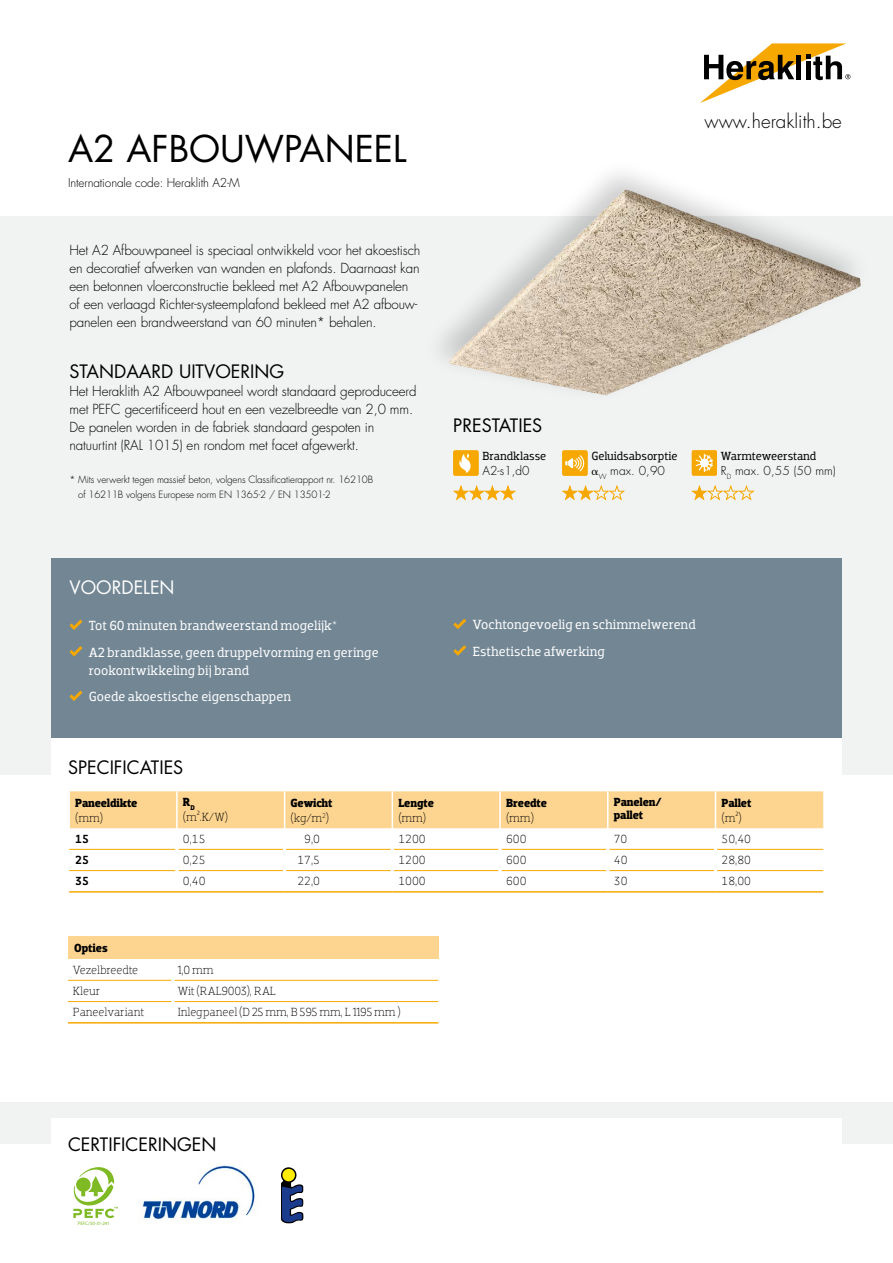
<style>
.page{position:relative;width:893px;height:1263px;background:#fff}
.page>*{position:absolute;margin:0;border:0;box-sizing:border-box;transform-origin:0 0}
.t1{font:36px "Futura Std";color:#000}
.t2{font:300 18.9px "Futura Std";color:#000}
.t3{font:18px "Futura Std";color:#000}
.t4{font:18px "Futura Std";color:#fff}
.t5{font:300 13.5px/18px "Futura Std";letter-spacing:-.01em;color:#000}
.t6{font:13.5px/26.5px "Dobra Slab";color:#fff}
.t7{font:300 12px/15px "Dobra Slab";letter-spacing:-.01em;color:#000}
.t8{font:300 12px "Futura Std";letter-spacing:-.01em;color:#000}
.t9{font:700 12px/15px "Dobra Slab";letter-spacing:-.01em;color:#000}
.t10{font:12px "Dobra Slab";letter-spacing:-.01em;color:#000}
.t11{font:500 12px "Dobra Slab";color:#000}
.t12{font:300 9.75px/15px "Futura Std";letter-spacing:-.01em;color:#000}
.t13{font:300 4.95px "M Arial";letter-spacing:-.005em;color:#7fba25}
.s1{font-family:"Universal Std Greekw Math Pi";font-weight:400}
.s2{font-weight:700}
.s3{font-weight:300}
</style>
<div class="page">
<div style="left:0;top:216px;width:893px;height:558px;background:#f1f3f3"></div>
<div style="left:51px;top:558px;width:791px;height:180px;background:#728694"></div>
<div style="left:51px;top:738px;width:791px;height:53px;background:#fff"></div>
<svg style="left:69px;top:619px;width:13px;height:11px"></svg>
<svg style="left:69px;top:646px;width:13px;height:11px"></svg>
<svg style="left:69px;top:690px;width:13px;height:11px"></svg>
<svg style="left:453px;top:619px;width:13px;height:10px"></svg>
<svg style="left:453px;top:645px;width:13px;height:11px"></svg>
<div style="left:70px;top:791px;width:753px;height:37px;background:#fdd590"></div>
<hr style="left:394px;top:849px;width:105px;height:1px;background:#f7a800">
<hr style="left:502px;top:849px;width:104px;height:1px;background:#f7a800">
<hr style="left:609px;top:849px;width:105px;height:1px;background:#f7a800">
<hr style="left:717px;top:849px;width:106px;height:1px;background:#f7a800">
<hr style="left:394px;top:870px;width:105px;height:1px;background:#f7a800">
<hr style="left:502px;top:870px;width:104px;height:1px;background:#f7a800">
<hr style="left:609px;top:870px;width:105px;height:1px;background:#f7a800">
<hr style="left:717px;top:870px;width:106px;height:1px;background:#f7a800">
<hr style="left:69px;top:849px;width:106px;height:1px;background:#f7a800">
<hr style="left:178px;top:849px;width:105px;height:1px;background:#f7a800">
<hr style="left:286px;top:849px;width:105px;height:1px;background:#f7a800">
<hr style="left:69px;top:870px;width:106px;height:1px;background:#f7a800">
<hr style="left:178px;top:870px;width:105px;height:1px;background:#f7a800">
<hr style="left:286px;top:870px;width:105px;height:1px;background:#f7a800">
<hr style="left:176px;top:791px;width:2px;height:37px;background:#fff">
<hr style="left:284px;top:791px;width:1px;height:37px;background:#fff">
<hr style="left:392px;top:791px;width:1px;height:37px;background:#fff">
<hr style="left:499px;top:791px;width:2px;height:37px;background:#fff">
<hr style="left:607px;top:791px;width:1px;height:37px;background:#fff">
<hr style="left:715px;top:791px;width:1px;height:37px;background:#fff">
<hr style="left:69px;top:891px;width:108px;height:2px;background:#f7a800">
<hr style="left:177px;top:891px;width:108px;height:2px;background:#f7a800">
<hr style="left:285px;top:891px;width:107px;height:2px;background:#f7a800">
<hr style="left:392px;top:891px;width:108px;height:2px;background:#f7a800">
<hr style="left:500px;top:891px;width:108px;height:2px;background:#f7a800">
<hr style="left:608px;top:891px;width:107px;height:2px;background:#f7a800">
<hr style="left:715px;top:891px;width:108px;height:2px;background:#f7a800">
<div style="left:0;top:1102px;width:893px;height:42px;background:#f1f3f3"></div>
<div style="left:51px;top:1119px;width:791px;height:51px;background:#fff"></div>
<svg style="left:281px;top:1167px;width:22px;height:56px"></svg>
<div style="left:421px;top:158px;width:452px;height:247px;background:#000;opacity:.2"></div>
<img style="left:482px;top:190px;width:144px;height:138px">
<svg style="left:73px;top:1167px;width:45px;height:51px"></svg>
<img style="left:142px;top:1165px;width:113px;height:56px">
<svg style="left:453px;top:486px;width:63px;height:14px"></svg>
<div style="left:454px;top:451px;width:24px;height:24px;background:#f7a800"></div>
<div style="left:453px;top:450px;width:25px;height:26px;border:1px solid #f7a800"></div>
<svg style="left:459px;top:453px;width:12px;height:20px"></svg>
<svg style="left:562px;top:486px;width:63px;height:14px"></svg>
<div style="left:563px;top:451px;width:24px;height:24px;background:#f7a800"></div>
<div style="left:562px;top:450px;width:26px;height:26px;border:1px solid #f7a800"></div>
<svg style="left:565px;top:455px;width:19px;height:16px"></svg>
<svg style="left:691px;top:486px;width:64px;height:14px"></svg>
<div style="left:692px;top:451px;width:24px;height:24px;background:#f7a800"></div>
<div style="left:692px;top:450px;width:25px;height:25px;border:1px solid #f7a800"></div>
<svg style="left:696px;top:454px;width:17px;height:18px"></svg>
<div style="left:68px;top:936px;width:370px;height:23px;background:#fdd590"></div>
<hr style="left:174px;top:980px;width:264px;height:1px;background:#f7a800">
<hr style="left:174px;top:1001px;width:264px;height:1px;background:#f7a800">
<hr style="left:68px;top:980px;width:103px;height:1px;background:#f7a800">
<hr style="left:68px;top:1001px;width:103px;height:1px;background:#f7a800">
<hr style="left:68px;top:1022px;width:105px;height:1px;background:#f7a800">
<hr style="left:173px;top:1022px;width:265px;height:1px;background:#f7a800">
<svg style="left:700px;top:43px;width:150px;height:60px"></svg>
<h1 class="t1" style="left:68px;top:125px;width:340px">A2 AFBOUWPANEEL</h1>
<p class="t8" style="left:68px;top:176px;width:173px">Internationale code: Heraklith A2-M</p>
<p class="t5" style="left:69px;top:241px;width:353px">Het A2 Afbouwpaneel is speciaal ontwikkeld voor het akoestisch en decoratief afwerken van wanden en plafonds. Daarnaast kan een betonnen vloerconstructie bekleed met A2 Afbouwpanelen of een verlaagd Richter-systeemplafond bekleed met A2 afbouw&shy;panelen een brandweerstand van 60 minuten* behalen.</p>
<h3 class="t3" style="left:69px;top:360px;width:216px">STANDAARD UITVOERING</h3>
<p class="t5" style="left:69px;top:382px;width:349px">Het Heraklith A2 Afbouwpaneel wordt standaard geproduceerd met PEFC gecertificeerd hout en een vezelbreedte van 2,0 mm.<br>De panelen worden in de fabriek standaard gespoten in natuurtint (RAL 1015) en rondom met facet afgewerkt.</p>
<p class="t12" style="left:78px;top:472px;width:297px;text-indent:-9px">* Mits verwerkt tegen massief beton, volgens Classificatierapport nr. 16210B of 16211B volgens Europese norm EN 1365-2 / EN 13501-2</p>
<h3 class="t3" style="left:453px;top:414px;width:91px">PRESTATIES</h3>
<p class="t10" style="left:482px;top:449px;width:65px">Brandklasse</p>
<p class="t8" style="left:482px;top:463px;width:49px">A2-s1,d0</p>
<h2 class="t2" style="left:704px;top:110px;width:139px">www.heraklith.be</h2>
<p class="t10" style="left:591px;top:449px;width:88px">Geluidsabsorptie</p>
<p class="t8" style="left:591px;top:463px;width:75px"><span class="s1">α</span><sub>W</sub> max. 0,90</p>
<p class="t10" style="left:721px;top:449px;width:97px">Warmteweerstand</p>
<p class="t8" style="left:721px;top:463px;width:116px">R<sub>D</sub> max. 0,55 (50 mm)</p>
<h3 class="t4" style="left:69px;top:576px;width:107px">VOORDELEN</h3>
<p class="t6" style="left:89px;top:612px;width:291px">Tot 60 minuten brandweerstand mogelijk*<br>A2 brandklasse, geen druppelvorming en geringe</p>
<p class="t6" style="left:89px;top:657px;width:204px">rookontwikkeling bij brand<br>Goede akoestische eigenschappen</p>
<h3 class="t3" style="left:68px;top:756px;width:117px">SPECIFICATIES</h3>
<p class="t9" style="left:75px;top:796px;width:64px">Paneeldikte</p>
<p class="t7" style="left:75px;top:811px;width:29px">(mm)</p>
<p class="t7" style="left:183px;top:794px;width:47px"><span class="s2">R</span><sub>D </sub>(m².K/W)</p>
<p class="t9" style="left:291px;top:796px;width:43px">Gewicht <span class="s3">(kg/m</span><sup>2</sup><span class="s3">)</span></p>
<p class="t9" style="left:398px;top:796px;width:37px">Lengte</p>
<p class="t7" style="left:398px;top:811px;width:29px">(mm)</p>
<p class="t6" style="left:473px;top:611px;width:224px">Vochtongevoelig en schimmelwerend<br>Esthetische afwerking</p>
<p class="t9" style="left:506px;top:796px;width:42px">Breedte</p>
<p class="t7" style="left:506px;top:811px;width:29px">(mm)</p>
<p class="t9" style="left:614px;top:795px;width:49px;line-height:13.5px">Panelen/ pallet</p>
<p class="t9" style="left:721px;top:796px;width:31px">Pallet</p>
<p class="t7" style="left:721px;top:811px;width:22px">(m²)</p>
<p class="t11" style="left:75px;top:832px;width:16px">15</p>
<p class="t7" style="left:183px;top:831px;width:24px">0,15</p>
<p class="t7" style="left:304px;top:831px;width:17px">9,0</p>
<p class="t7" style="left:398px;top:831px;width:29px">1200</p>
<p class="t7" style="left:506px;top:831px;width:22px">600</p>
<p class="t7" style="left:614px;top:831px;width:15px">70</p>
<p class="t7" style="left:721px;top:831px;width:31px">50,40</p>
<p class="t11" style="left:75px;top:853px;width:16px">25</p>
<p class="t7" style="left:183px;top:853px;width:24px">0,25</p>
<p class="t7" style="left:297px;top:853px;width:24px">17,5</p>
<p class="t7" style="left:398px;top:853px;width:29px">1200</p>
<p class="t7" style="left:506px;top:853px;width:22px">600</p>
<p class="t7" style="left:614px;top:853px;width:15px">40</p>
<p class="t7" style="left:722px;top:853px;width:31px">28,80</p>
<p class="t11" style="left:75px;top:874px;width:16px">35</p>
<p class="t7" style="left:183px;top:874px;width:24px">0,40</p>
<p class="t7" style="left:297px;top:874px;width:24px">22,0</p>
<p class="t7" style="left:398px;top:874px;width:29px">1000</p>
<p class="t7" style="left:506px;top:874px;width:22px">600</p>
<p class="t7" style="left:614px;top:874px;width:15px">30</p>
<p class="t7" style="left:722px;top:874px;width:31px">18,00</p>
<p class="t9" style="left:74px;top:940px;width:35px">Opties</p>
<p class="t7" style="left:73px;top:962px;width:67px">Vezelbreedte</p>
<p class="t7" style="left:178px;top:962px;width:37px">1,0 mm</p>
<p class="t7" style="left:73px;top:983px;width:29px">Kleur</p>
<p class="t7" style="left:178px;top:983px;width:99px">Wit (RAL9003), RAL</p>
<p class="t7" style="left:73px;top:1005px;width:73px">Paneelvariant</p>
<p class="t7" style="left:178px;top:1005px;width:225px">Inlegpaneel (D 25 mm, B 595 mm, L 1195 mm )</p>
<h3 class="t3" style="left:68px;top:1133px;width:150px">CERTIFICERINGEN</h3>
<p class="t13" style="left:78px;top:1220px;width:33px">PEFC/30-31-241</p>
</div>
